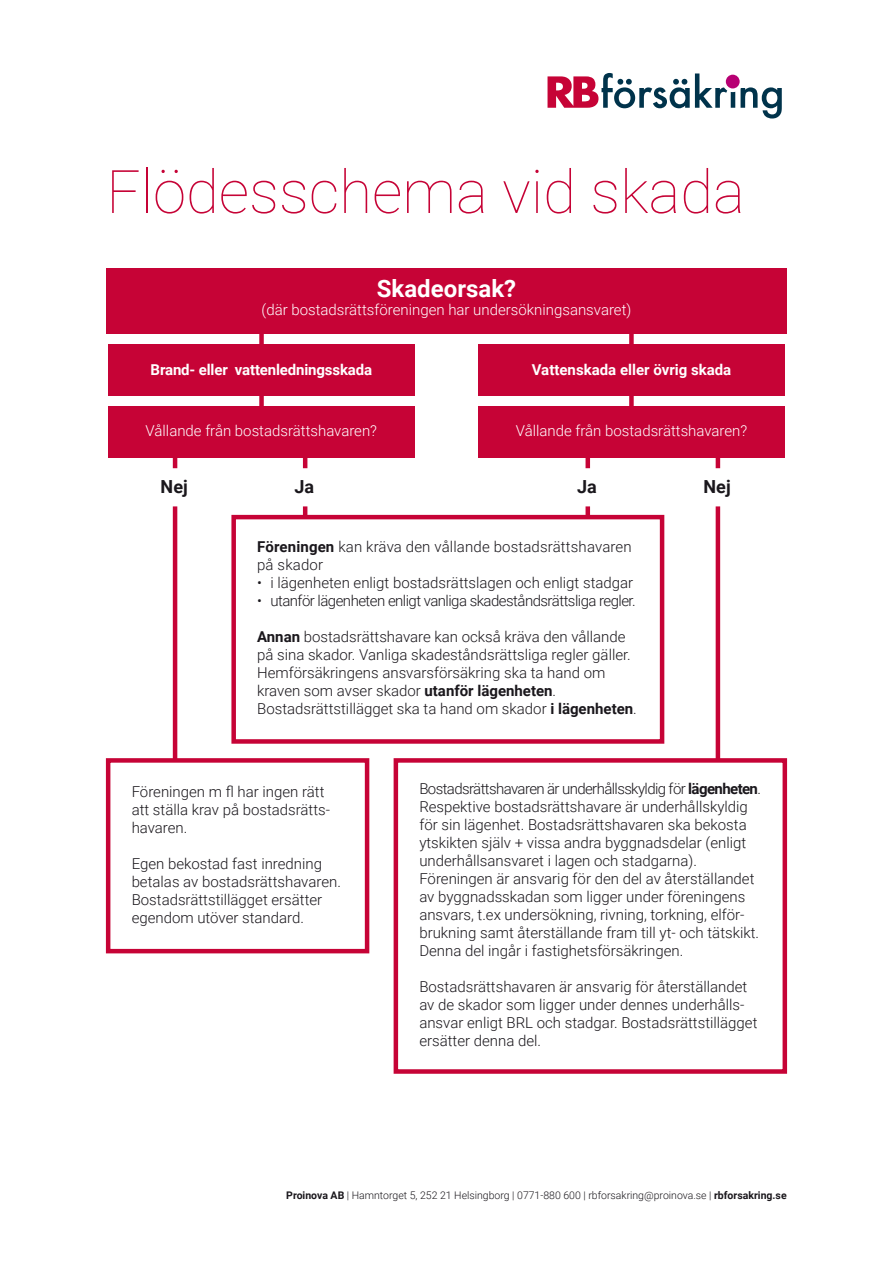
<style>
.page{position:relative;width:893px;height:1263px;background:#fff}
.page>*{position:absolute;margin:0;border:0;box-sizing:border-box;transform-origin:0 0}
.t1{font:100 60px "Roboto";color:#c60336}
.t2{font:700 24px "Roboto";color:#fff}
.t3{font:700 18px "Roboto";color:#1a171c}
.t4{font:300 15px/18px "Roboto";color:#1a171c}
.t5{font:300 15px "Roboto";color:#fff}
.t6{font:300 15px "Roboto";letter-spacing:-.035em;color:#1a171c}
.t7{font:700 15px "Roboto";letter-spacing:-.01em;color:#fff}
.t8{font:300 10.5px "Roboto";color:#1a171c}
.s1{font-weight:700}
</style>
<div class="page">
<div style="left:259px;top:307px;width:5px;height:124px;background:#c60336"></div>
<div style="left:629px;top:307px;width:5px;height:124px;background:#c60336"></div>
<hr style="left:173px;top:425px;width:4px;height:41px;background:#c60336">
<hr style="left:303px;top:425px;width:4px;height:41px;background:#c60336">
<hr style="left:586px;top:425px;width:4px;height:41px;background:#c60336">
<hr style="left:716px;top:425px;width:4px;height:41px;background:#c60336">
<hr style="left:173px;top:509px;width:4px;height:263px;background:#c60336">
<hr style="left:303px;top:509px;width:4px;height:18px;background:#c60336">
<hr style="left:586px;top:509px;width:4px;height:18px;background:#c60336">
<hr style="left:716px;top:509px;width:4px;height:263px;background:#c60336">
<div style="left:106px;top:269px;width:681px;height:65px;background:#c60336"></div>
<div style="left:108px;top:345px;width:307px;height:51px;background:#c60336"></div>
<div style="left:108px;top:407px;width:307px;height:51px;background:#c60336"></div>
<svg style="left:231px;top:513px;width:434px;height:231px"></svg>
<svg style="left:393px;top:756px;width:395px;height:318px"></svg>
<div style="left:478px;top:345px;width:307px;height:51px;background:#c60336"></div>
<div style="left:478px;top:407px;width:307px;height:51px;background:#c60336"></div>
<svg style="left:105px;top:756px;width:265px;height:198px"></svg>
<svg style="left:741px;top:87px;width:41px;height:32px"></svg>
<div style="left:726px;top:75px;width:14px;height:13px;background:#b70073;border-radius:50%"></div>
<svg style="left:547px;top:73px;width:188px;height:35px"></svg>
<h1 class="t1" style="left:106px;top:150px;width:640px">Flödesschema vid skada</h1>
<h2 class="t2" style="left:377px;top:272px;width:141px">Skadeorsak?</h2>
<p class="t5" style="left:262px;top:299px;width:371px">(där bostadsrättsföreningen har undersökningsansvaret)</p>
<p class="t7" style="left:151px;top:359px;width:223px">Brand- eller vattenledningsskada</p>
<p class="t5" style="left:146px;top:420px;width:233px">Vållande från bostadsrättshavaren?</p>
<p class="t7" style="left:532px;top:359px;width:201px">Vattenskada eller övrig skada</p>
<p class="t5" style="left:516px;top:420px;width:233px">Vållande från bostadsrättshavaren?</p>
<p class="t3" style="left:161px;top:474px;width:29px">Nej</p>
<p class="t3" style="left:295px;top:474px;width:21px">Ja</p>
<p class="t3" style="left:577px;top:474px;width:21px">Ja</p>
<p class="t3" style="left:704px;top:474px;width:29px">Nej</p>
<p class="t4" style="left:257px;top:537px;width:376px"><span class="s1">Föreningen</span> kan kräva den vållande bostadsrättshavaren på skador</p>
<p class="t4" style="left:257px;top:573px;width:378px">• i lägenheten enligt bostadsrättslagen och enligt stadgar</p>
<p class="t6" style="left:257px;top:590px;width:380px">• utanför lägenheten enligt vanliga skadeståndsrättsliga regler.</p>
<p class="t4" style="left:257px;top:627px;width:381px"><span class="s1">Annan</span> bostadsrättshavare kan också kräva den vållande på sina skador. Vanliga skadeståndsrättsliga regler gäller.<br>Hemförsäkringens ansvarsförsäkring ska ta hand om kraven som avser skador <span class="s1">utanför lägenheten</span>.<br>Bostadsrättstillägget ska ta hand om skador <span class="s1">i lägenheten</span>.</p>
<p class="t4" style="left:132px;top:782px;width:200px">Föreningen m fl har ingen rätt att ställa krav på bostadsrätts&shy;havaren.</p>
<p class="t4" style="left:132px;top:854px;width:211px">Egen bekostad fast inredning betalas av bostadsrättshavaren.<br>Bostadsrättstillägget ersätter egendom utöver standard.</p>
<p class="t4" style="left:419px;top:779px;width:343px">Bostadsrättshavaren är underhållsskyldig för <span class="s1">lägenheten</span>.<br>Respektive bostadsrättshavare är underhållskyldig för sin lägenhet. Bostadsrättshavaren ska bekosta ytskikten själv + vissa andra byggnadsdelar (enligt underhållsansvaret i lagen och stadgarna).<br>Föreningen är ansvarig för den del av återställandet av byggnadsskadan som ligger under föreningens ansvars, t.ex undersökning, rivning, torkning, elför&shy;brukning samt återställande fram till yt- och tätskikt.<br>Denna del ingår i fastighetsförsäkringen.</p>
<p class="t4" style="left:419px;top:977px;width:340px">Bostadsrättshavaren är ansvarig för återställandet av de skador som ligger under dennes underhålls&shy;ansvar enligt BRL och stadgar. Bostadsrättstillägget ersätter denna del.</p>
<p class="t8" style="left:286px;top:1187px;width:502px"><span class="s1">Proinova AB</span> | Hamntorget 5, 252 21 Helsingborg | 0771-880 600 | rbforsakring@proinova.se | <span class="s1">rbforsakring.se</span></p>
</div>
